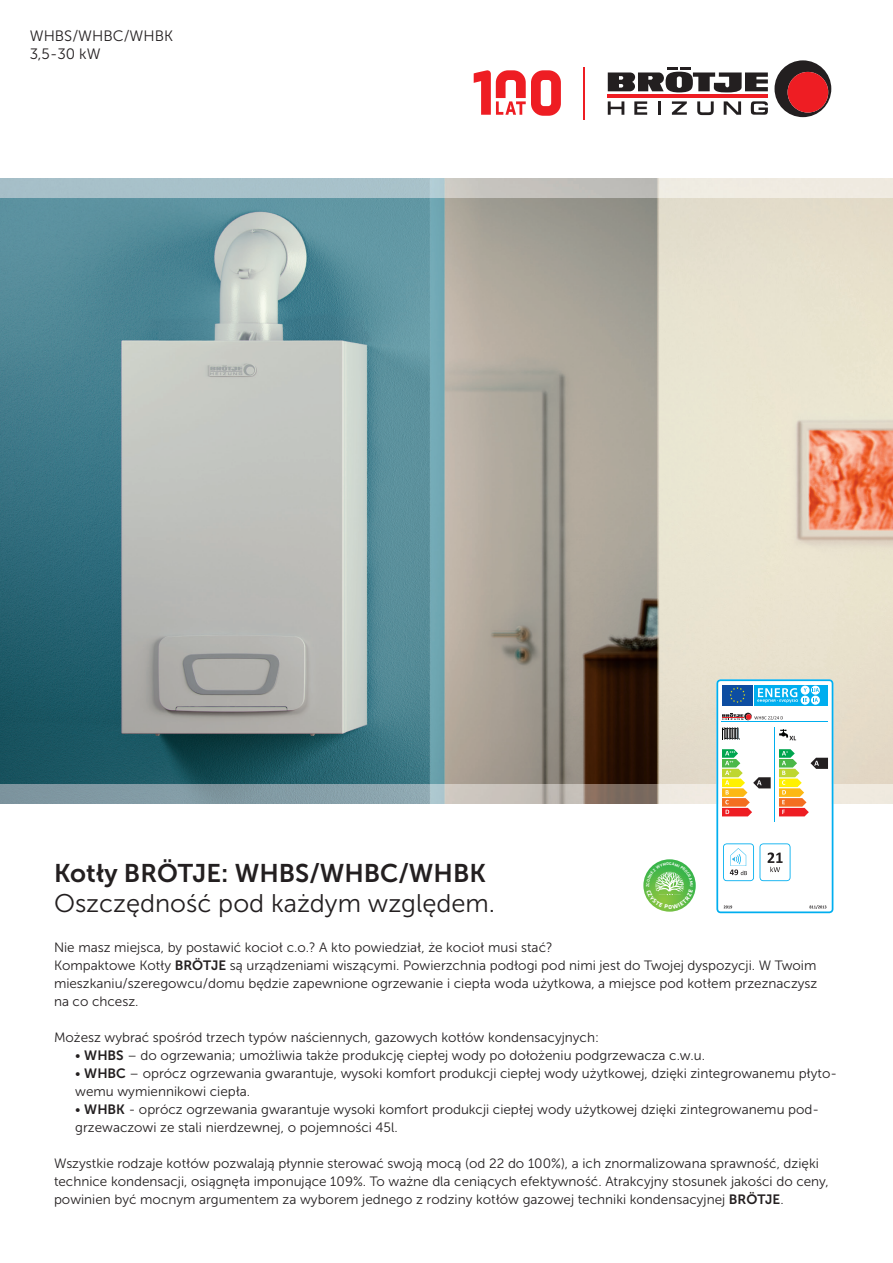
<style>
.page{position:relative;width:893px;height:1263px;background:#fff}
.page>*{position:absolute;margin:0;border:0;box-sizing:border-box;transform-origin:0 0}
.t1{font:25.5px "Museo Sans 300";color:#231f20}
.t2{font:25.5px "Museo Sans 700";color:#231f20}
.t3{font:15px/18px "Museo Sans 300";color:#231f20}
.t4{font:13.5px/18px "Museo Sans 300";color:#231f20}
.s1{font-family:"Museo Sans 700"}
</style>
<div class="page">
<hr style="left:608px;top:95px;width:160px;height:3px;background:#ee1d23">
<svg style="left:608px;top:67px;width:160px;height:26px"></svg>
<svg style="left:751px;top:101px;width:17px;height:14px"></svg>
<svg style="left:608px;top:101px;width:16px;height:14px"></svg>
<svg style="left:634px;top:101px;width:13px;height:14px"></svg>
<hr style="left:658px;top:101px;width:3px;height:14px;background:#231f20">
<svg style="left:672px;top:101px;width:15px;height:14px"></svg>
<svg style="left:697px;top:101px;width:17px;height:14px"></svg>
<svg style="left:724px;top:101px;width:17px;height:14px"></svg>
<svg style="left:774px;top:60px;width:57px;height:57px"></svg>
<div style="left:788px;top:72px;width:40px;height:41px;background:#ee1d23;border-radius:50%"></div>
<hr style="left:583px;top:67px;width:2px;height:53px;background:#ee1d23">
<svg style="left:474px;top:70px;width:87px;height:46px"></svg>
<img style="left:0;top:179px;width:893px;height:625px">
<svg style="left:716px;top:679px;width:117px;height:234px"></svg>
<svg style="left:643px;top:859px;width:53px;height:53px"></svg>
<svg style="left:646px;top:862px;width:47px;height:47px"></svg>
<p class="t3" style="left:30px;top:27px;width:145px">WHBS/WHBC/WHBK<br>3,5-30 kW</p>
<h1 class="t2" style="left:54px;top:859px;width:433px">Kotły BRÖTJE: WHBS/WHBC/WHBK</h1>
<h1 class="t1" style="left:54px;top:889px;width:443px">Oszczędność pod każdym względem.</h1>
<p class="t4" style="left:54px;top:938px;width:765px">Nie masz miejsca, by postawić kocioł c.o.? A kto powiedział, że kocioł musi stać?<br>Kompaktowe Kotły <span class="s1">BRÖTJE</span> są urządzeniami wiszącymi. Powierzchnia podłogi pod nimi jest do Twojej dyspozycji. W Twoim mieszkaniu/szeregowcu/domu będzie zapewnione ogrzewanie i ciepła woda użytkowa, a miejsce pod kotłem przeznaczysz na co chcesz.</p>
<p class="t4" style="left:54px;top:1028px;width:546px">Możesz wybrać spośród trzech typów naściennych, gazowych kotłów kondensacyjnych:</p>
<p class="t4" style="left:75px;top:1046px;width:631px">• <span class="s1">WHBS</span> – do ogrzewania; umożliwia także produkcję ciepłej wody po dołożeniu podgrzewacza c.w.u.</p>
<p class="t4" style="left:75px;top:1064px;width:763px">• <span class="s1">WHBC</span> – oprócz ogrzewania gwarantuje, wysoki komfort produkcji ciepłej wody użytkowej, dzięki zintegrowanemu płyto&shy;wemu wymiennikowi ciepła.</p>
<p class="t4" style="left:75px;top:1100px;width:745px">• <span class="s1">WHBK</span> - oprócz ogrzewania gwarantuje wysoki komfort produkcji ciepłej wody użytkowej dzięki zintegrowanemu pod&shy;grzewaczowi ze stali nierdzewnej, o pojemności 45l.</p>
<p class="t4" style="left:54px;top:1154px;width:776px">Wszystkie rodzaje kotłów pozwalają płynnie sterować swoją mocą (od 22 do 100%), a ich znormalizowana sprawność, dzięki technice kondensacji, osiągnęła imponujące 109%. To ważne dla ceniących efektywność. Atrakcyjny stosunek jakości do ceny, powinien być mocnym argumentem za wyborem jednego z rodziny kotłów gazowej techniki kondensacyjnej <span class="s1">BRÖTJE</span>.</p>
</div>
